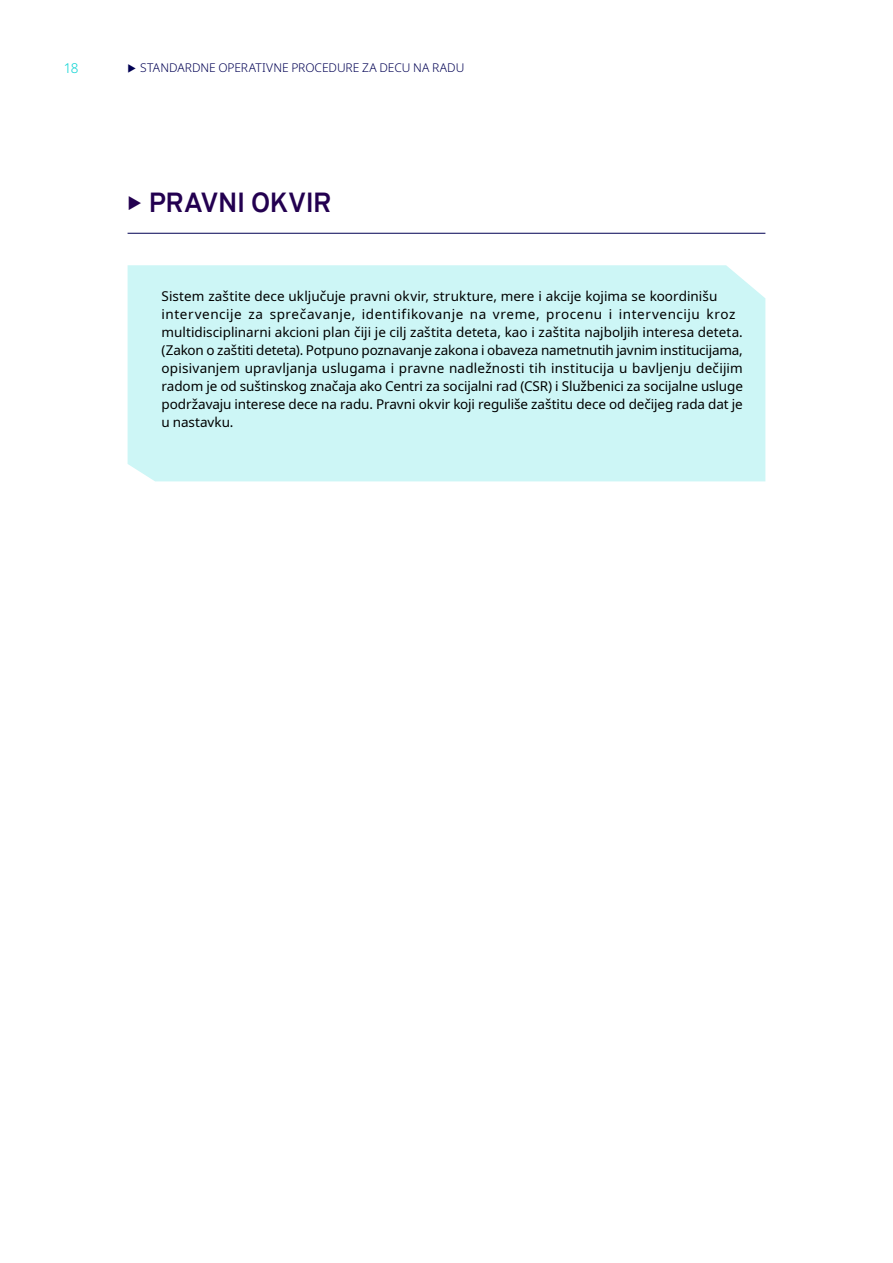
<style>
.page{position:relative;width:893px;height:1263px;background:#fff}
.page>*{position:absolute;margin:0;border:0;box-sizing:border-box;transform-origin:0 0}
.t1{font:700 27px "Overpass";letter-spacing:-.02em;color:#230050}
.t2{font:13.5px/18px "Noto Sans";color:#000}
.t3{font:300 13.5px "Noto Sans";color:#05d2d2}
.t4{font:300 12px "Noto Sans";letter-spacing:-.005em;color:#000053}
</style>
<div class="page">
<hr style="left:128px;top:233px;width:637px;height:1px;background:#000053">
<div style="left:128px;top:265px;width:637px;height:216px;background:#cdf6f6"></div>
<p class="t3" style="left:64px;top:59px;width:16px">18</p>
<p class="t4" style="left:140px;top:60px;width:326px">STANDARDNE OPERATIVNE PROCEDURE ZA DECU NA RADU</p>
<h1 class="t1" style="left:149px;top:183px;width:184px">PRAVNI OKVIR</h1>
<p class="t2" style="left:162px;top:287px;width:583px">Sistem zaštite dece uključuje pravni okvir, strukture, mere i akcije kojima se koordinišu intervencije za sprečavanje, identifikovanje na vreme, procenu i intervenciju kroz multidisciplinarni akcioni plan čiji je cilj zaštita deteta, kao i zaštita najboljih interesa deteta. (Zakon o zaštiti deteta). Potpuno poznavanje zakona i obaveza nametnutih javnim institucijama, opisivanjem upravljanja uslugama i pravne nadležnosti tih institucija u bavljenju dečijim radom je od suštinskog značaja ako Centri za socijalni rad (CSR) i Službenici za socijalne usluge podržavaju interese dece na radu. Pravni okvir koji reguliše zaštitu dece od dečijeg rada dat je u nastavku.</p>
</div>
